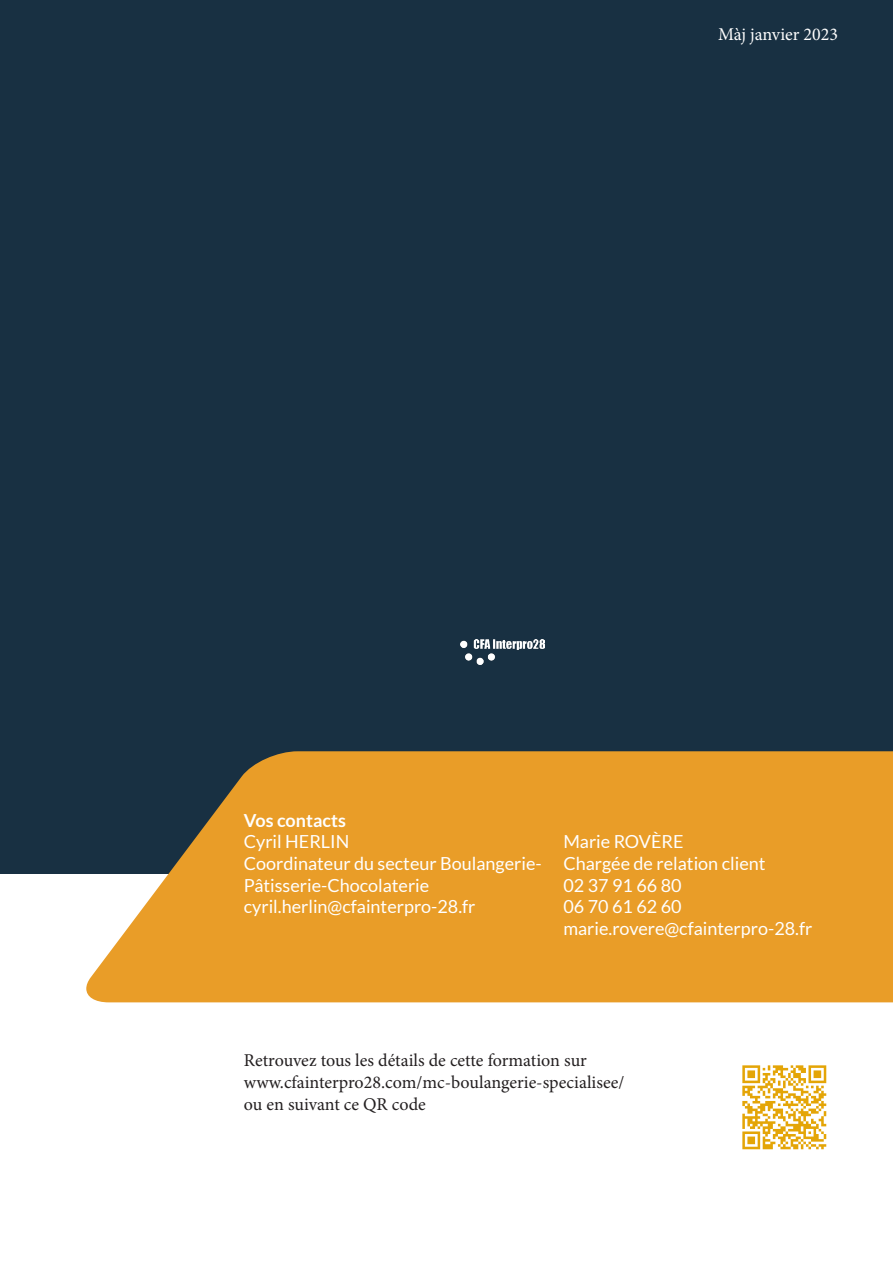
<style>
.page{position:relative;width:893px;height:1263px;background:#fff}
.page>*{position:absolute;margin:0;border:0;box-sizing:border-box;transform-origin:0 0}
.t1{font:18px/21.6px "Lato";color:#fff}
.t2{font:18px "Minion Pro";color:#231f20}
.t3{font:18px "Minion Pro";color:#fff}
.t4{font:700 18px "Lato";color:#fff}
</style>
<div class="page">
<div style="left:0;top:0;width:893px;height:873px;background:#183042"></div>
<svg style="left:86px;top:751px;width:807px;height:251px;background:#d8962e"></svg>
<img style="left:742px;top:1065px;width:85px;height:85px">
<img style="left:461px;top:639px;width:84px;height:26px">
<p class="t3" style="left:718px;top:22px;width:122px">Màj janvier 2023</p>
<p class="t4" style="left:244px;top:810px;width:104px">Vos contacts</p>
<p class="t1" style="left:244px;top:831px;width:107px">Cyril HERLIN</p>
<p class="t1" style="left:244px;top:852px;width:299px">Coordinateur du secteur Boulangerie-<br>Pâtisserie-Chocolaterie</p>
<p class="t1" style="left:244px;top:896px;width:233px">cyril.herlin@cfainterpro-28.fr</p>
<p class="t1" style="left:563px;top:831px;width:122px">Marie ROVÈRE</p>
<p class="t1" style="left:563px;top:852px;width:204px">Chargée de relation client</p>
<p class="t1" style="left:563px;top:874px;width:120px">02 37 91 66 80</p>
<p class="t1" style="left:563px;top:896px;width:120px">06 70 61 62 60</p>
<p class="t1" style="left:563px;top:917px;width:251px">marie.rovere@cfainterpro-28.fr</p>
<p class="t2" style="left:244px;top:1049px;width:345px">Retrouvez tous les détails de cette formation sur</p>
<p class="t2" style="left:244px;top:1070px;width:382px">www.cfainterpro28.com/mc-boulangerie-specialisee/</p>
<p class="t2" style="left:244px;top:1092px;width:184px">ou en suivant ce QR code</p>
</div>
